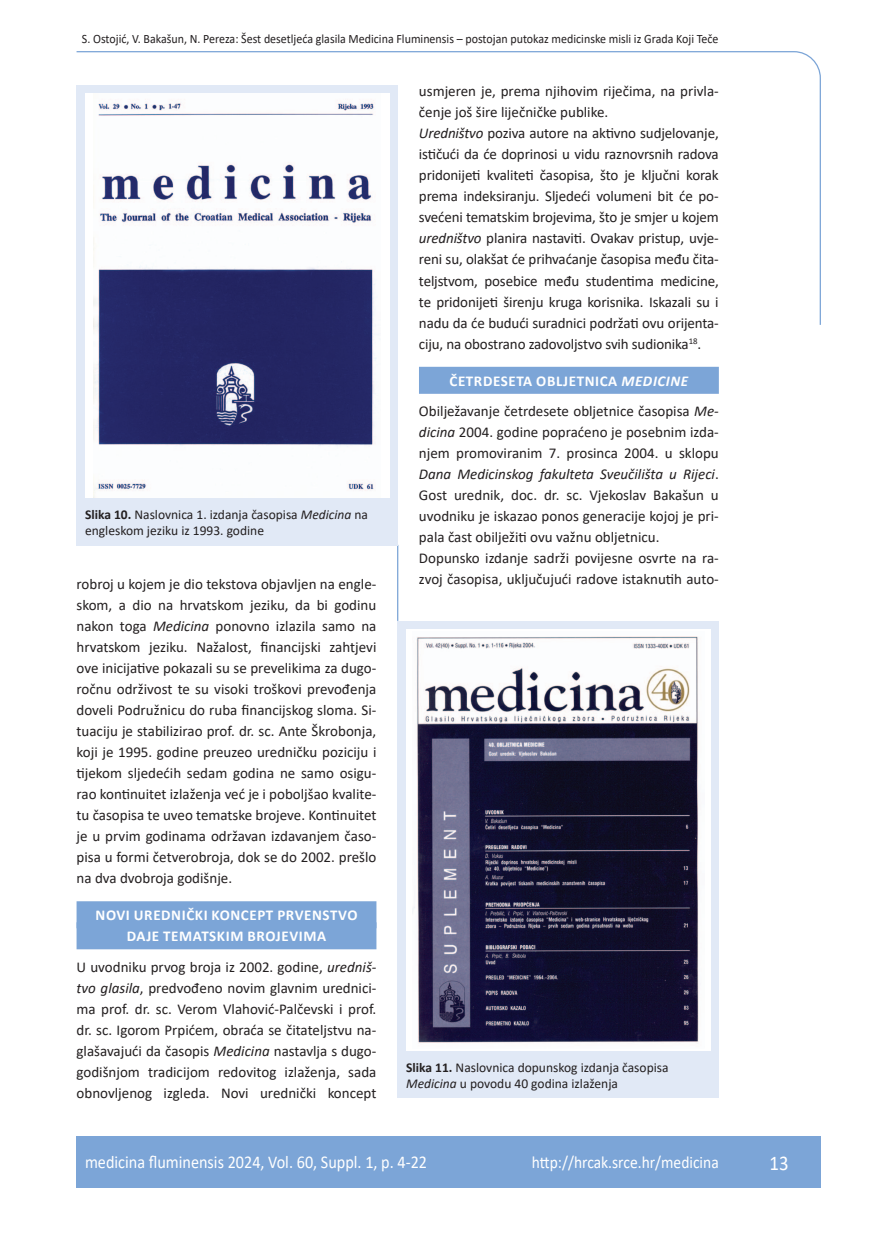
<style>
.page{position:relative;width:872px;height:1234px;background:#fff}
.page>*{position:absolute;margin:0;border:0;box-sizing:border-box;transform-origin:0 0}
.t1{font:21px "Calibri";color:#fff;scale:.9 1}
.t2{font:18px "Calibri";color:#fff;scale:.9 1}
.t3{font:17.25px "Calibri";color:#fff;scale:.9 1}
.osnovni_tekst{font:15px/21px "Calibri";color:#231f20;text-align:justify}
.naslov_ruler{font:700 15px "Calibri";letter-spacing:.04em;color:#fff}
.potpis_slika{font:13.5px/16.5px "Calibri";color:#231f20}
.glava{font:12.75px "Calibri";color:#231f20;scale:.94 1}
.s1{font-weight:700}
.s2{font-style:italic}
</style>
<div class="page">
<svg style="left:76px;top:51px;width:745px;height:275px"></svg>
<hr style="left:397px;top:544px;width:1px;height:76px;background:#7ca5d7">
<div style="left:77px;top:1135px;width:744px;height:51px;background:#7ca5d7"></div>
<div style="left:77px;top:901px;width:299px;height:27px;background:#7ca5d7"></div>
<div style="left:77px;top:922px;width:299px;height:27px;background:#7ca5d7"></div>
<div style="left:419px;top:367px;width:300px;height:27px;background:#7ca5d7"></div>
<div style="left:77px;top:85px;width:321px;height:460px;background:#e1e9f6"></div>
<div style="left:85px;top:94px;width:304px;height:403px;background:#fff"></div>
<img style="left:93px;top:103px;width:284px;height:394px">
<div style="left:398px;top:621px;width:321px;height:476px;background:#e1e9f6"></div>
<div style="left:406px;top:629px;width:304px;height:421px;background:#fff"></div>
<img style="left:412px;top:636px;width:287px;height:407px">
<p class="glava" style="left:82px;top:29px;width:679px">S. Ostojić, V. Bakašun, N. Pereza: Šest desetljeća glasila Medicina Fluminensis – postojan putokaz medicinske misli iz Grada Koji Teče</p>
<p class="potpis_slika" style="left:85px;top:505px;width:284px"><span class="s1">Slika 10.</span> Naslovnica 1. izdanja časopisa <span class="s2">Medicina</span> na engleskom jeziku iz 1993. godine</p>
<p class="osnovni_tekst" style="left:77px;top:572px;width:301px">robroj u kojem je dio tekstova objavljen na engle&shy;skom, a dio na hrvatskom jeziku, da bi godinu nakon toga <span class="s2">Medicina</span> ponovno izlazila samo na hrvatskom jeziku. Nažalost, financijski zahtjevi ove inicijative pokazali su se prevelikima za dugo&shy;ročnu održivost te su visoki troškovi prevođenja doveli Podružnicu do ruba financijskog sloma. Si&shy;tuaciju je stabilizirao prof. dr. sc. Ante Škrobonja, koji je 1995. godine preuzeo uredničku poziciju i tijekom sljedećih sedam godina ne samo osigu&shy;rao kontinuitet izlaženja već je i poboljšao kvalite&shy;tu časopisa te uveo tematske brojeve. Kontinuitet je u prvim godinama održavan izdavanjem časo&shy;pisa u formi četverobroja, dok se do 2002. prešlo na dva dvobroja godišnje.</p>
<p class="naslov_ruler" style="left:95px;top:904px;width:263px">NOVI UREDNIČKI KONCEPT PRVENSTVO</p>
<p class="naslov_ruler" style="left:127px;top:925px;width:201px">DAJE TEMATSKIM BROJEVIMA</p>
<p class="osnovni_tekst" style="left:77px;top:955px;width:301px">U uvodniku prvog broja iz 2002. godine, <span class="s2">uredniš&shy;tvo glasila</span>, predvođeno novim glavnim urednici&shy;ma prof. dr. sc. Verom Vlahović-Palčevski i prof. dr. sc. Igorom Prpićem, obraća se čitateljstvu na&shy;glašavajući da časopis <span class="s2">Medicina</span> nastavlja s dugo&shy;godišnjom tradicijom redovitog izlaženja, sada obnovljenog izgleda. Novi urednički koncept</p>
<p class="osnovni_tekst" style="left:419px;top:80px;width:301px">usmjeren je, prema njihovim riječima, na privla&shy;čenje još šire liječničke publike.</p>
<p class="osnovni_tekst" style="left:419px;top:122px;width:301px"><span class="s2">Uredništvo</span> poziva autore na aktivno sudjelovanje, ističući da će doprinosi u vidu raznovrsnih radova pridonijeti kvaliteti časopisa, što je ključni korak prema indeksiranju. Sljedeći volumeni bit će po&shy;svećeni tematskim brojevima, što je smjer u kojem <span class="s2">uredništvo</span> planira nastaviti. Ovakav pristup, uvje&shy;reni su, olakšat će prihvaćanje časopisa među čita&shy;teljstvom, posebice među studentima medicine, te pridonijeti širenju kruga korisnika. Iskazali su i nadu da će budući suradnici podržati ovu orijenta&shy;ciju, na obostrano zadovoljstvo svih sudionika<sup>18</sup>.</p>
<p class="naslov_ruler" style="left:449px;top:370px;width:240px">ČETRDESETA OBLJETNICA <span class="s2">MEDICINE</span></p>
<p class="osnovni_tekst" style="left:419px;top:400px;width:301px">Obilježavanje četrdesete obljetnice časopisa <span class="s2">Me&shy;dicina</span> 2004. godine popraćeno je posebnim izda&shy;njem promoviranim 7. prosinca 2004. u sklopu <span class="s2">Dana Medicinskog fakulteta Sveučilišta u Rijeci</span>.<br>Gost urednik, doc. dr. sc. Vjekoslav Bakašun u uvodniku je iskazao ponos generacije kojoj je pri&shy;pala čast obilježiti ovu važnu obljetnicu.</p>
<p class="osnovni_tekst" style="left:419px;top:547px;width:301px">Dopunsko izdanje sadrži povijesne osvrte na ra&shy;zvoj časopisa, uključujući radove istaknutih auto-</p>
<p class="potpis_slika" style="left:406px;top:1058px;width:264px"><span class="s1">Slika 11.</span> Naslovnica dopunskog izdanja časopisa<br><span class="s2">Medicina</span> u povodu 40 godina izlaženja</p>
<p class="t2" style="left:85px;top:1149px;width:381px">medicina fluminensis 2024, Vol. 60, Suppl. 1, p. 4-22</p>
<p class="t3" style="left:532px;top:1150px;width:209px">http://hrcak.srce.hr/medicina</p>
<p class="t1" style="left:769px;top:1147px;width:23px">13</p>
</div>
